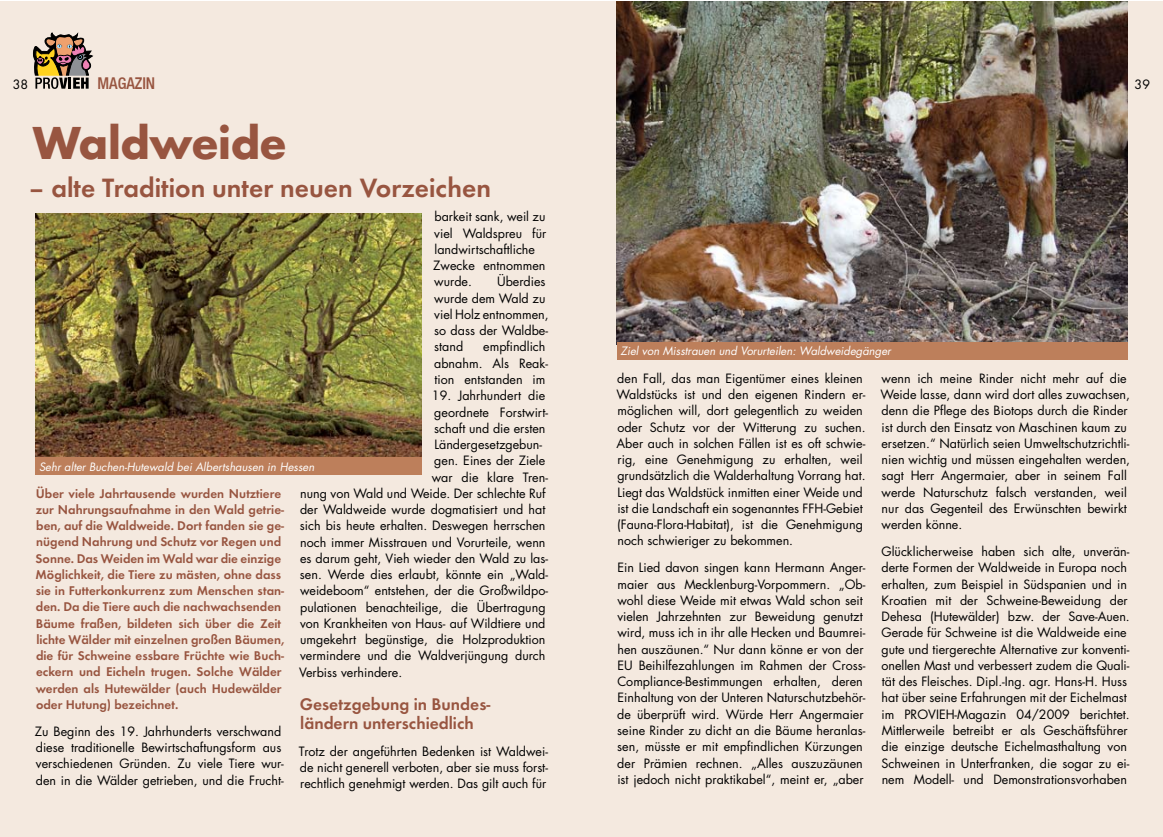
<style>
.page{position:relative;width:1163px;height:837px;background:#fff}
.page>*{position:absolute;margin:0;border:0;box-sizing:border-box;transform-origin:0 0}
.t1{font:700 42.5px "Futura Std";color:#985540}
.t2{font:600 27.5px "Futura T";color:#985540}
.t3{font:600 17.5px/18.8px "Futura T";color:#985540}
.t4{font:500 condensed 16.25px "Helvetica Neue";color:#985540}
.t5{font:600 13.12px/16.2px "Futura T";color:#985540}
.t6{font:12.5px/16.2px "Futura Std";color:#000}
.t7{font:italic 11.25px "Futura Std";color:#fff}
</style>
<div class="page">
<div style="left:0;top:1px;width:1161px;height:835px;background:#f4e9df"></div>
<svg style="left:33px;top:32px;width:60px;height:57px"></svg>
<img style="left:35px;top:213px;width:387px;height:244px">
<div style="left:35px;top:457px;width:387px;height:18px;background:#bd7f5b"></div>
<img style="left:617px;top:1px;width:510px;height:341px">
<div style="left:617px;top:342px;width:510px;height:18px;background:#bd7f5b"></div>
<p class="t6" style="left:13px;top:76px;width:17px">38</p>
<h3 class="t4" style="left:97px;top:77px;width:59px">MAGAZIN</h3>
<p class="t6" style="left:1134px;top:76px;width:17px">39</p>
<h1 class="t1" style="left:33px;top:115px;width:254px">Waldweide</h1>
<h2 class="t2" style="left:29px;top:171px;width:463px">– alte Tradition unter neuen Vorzeichen</h2>
<p class="t6" style="left:433px;top:209px;width:115px">barkeit sank, weil zu viel Waldspreu für landwirtschaftliche<br>Zwecke entnommen wurde.</p>
<p class="t6" style="left:434px;top:274px;width:116px;text-indent:63px">Überdies wurde dem Wald zu viel Holz entnommen, so dass der Waldbe&shy;stand</p>
<p class="t6" style="left:434px;top:339px;width:115px;text-indent:49px">empfindlich abnahm. Als Reak&shy;tion entstanden im</p>
<p class="t6" style="left:432px;top:387px;width:115px">19. Jahrhundert die</p>
<p class="t6" style="left:434px;top:404px;width:115px">geordnete Forstwirt-</p>
<p class="t6" style="left:434px;top:420px;width:113px">schaft und die ersten</p>
<p class="t6" style="left:434px;top:436px;width:109px">Ländergesetzgebun-</p>
<p class="t6" style="left:434px;top:452px;width:112px">gen. Eines der Ziele</p>
<p class="t6" style="left:431px;top:469px;width:118px">war die klare Tren-</p>
<p class="t6" style="left:300px;top:485px;width:247px">nung von Wald und Weide. Der schlechte Ruf</p>
<p class="t6" style="left:300px;top:501px;width:247px">der Waldweide wurde dogmatisiert und hat</p>
<p class="t6" style="left:300px;top:517px;width:247px">sich bis heute erhalten. Deswegen herrschen</p>
<p class="t6" style="left:300px;top:534px;width:247px">noch immer Misstrauen und Vorurteile, wenn</p>
<p class="t6" style="left:300px;top:550px;width:249px">es darum geht, Vieh wieder den Wald zu las-</p>
<p class="t6" style="left:300px;top:566px;width:249px">sen. Werde dies erlaubt, könnte ein „Wald-</p>
<p class="t6" style="left:300px;top:582px;width:249px">weideboom“ entstehen, der die Großwildpo-</p>
<p class="t6" style="left:300px;top:599px;width:247px">pulationen benachteilige, die Übertragung</p>
<p class="t6" style="left:300px;top:615px;width:247px">von Krankheiten von Haus- auf Wildtiere und</p>
<p class="t6" style="left:300px;top:631px;width:247px">umgekehrt begünstige, die Holzproduktion</p>
<p class="t6" style="left:300px;top:647px;width:247px">vermindere und die Waldverjüngung durch</p>
<p class="t6" style="left:299px;top:664px;width:104px">Verbiss verhindere.</p>
<h3 class="t3" style="left:300px;top:694px;width:192px">Gesetzgebung in Bundes&shy;ländern unterschiedlich</h3>
<p class="t6" style="left:299px;top:742px;width:250px;text-align:justify">Trotz der angeführten Bedenken ist Waldwei&shy;de nicht generell verboten, aber sie muss forst&shy;rechtlich genehmigt werden. Das gilt auch für</p>
<p class="t7" style="left:39px;top:459px;width:277px">Sehr alter Buchen-Hutewald bei Albertshausen in Hessen</p>
<p class="t5" style="left:36px;top:484px;width:250px">Über viele Jahrtausende wurden Nutztiere zur Nahrungsaufnahme in den Wald getrie&shy;ben, auf die Waldweide. Dort fanden sie ge&shy;nügend Nahrung und Schutz vor Regen und Sonne. Das Weiden im Wald war die einzige Möglichkeit, die Tiere zu mästen, ohne dass sie in Futterkonkurrenz zum Menschen stan&shy;den. Da die Tiere auch die nachwachsenden Bäume fraßen, bildeten sich über die Zeit lichte Wälder mit einzelnen großen Bäumen, die für Schweine essbare Früchte wie Buch&shy;eckern und Eicheln trugen. Solche Wälder werden als Hutewälder (auch Hudewälder oder Hutung) bezeichnet.</p>
<p class="t6" style="left:35px;top:723px;width:250px">Zu Beginn des 19. Jahrhunderts verschwand diese traditionelle Bewirtschaftungsform aus verschiedenen Gründen. Zu viele Tiere wur&shy;den in die Wälder getrieben, und die Frucht-</p>
<p class="t7" style="left:620px;top:344px;width:272px">Ziel von Misstrauen und Vorurteilen: Waldweidegänger</p>
<p class="t6" style="left:616px;top:370px;width:250px">den Fall, das man Eigentümer eines kleinen Waldstücks ist und den eigenen Rindern er&shy;möglichen will, dort gelegentlich zu weiden oder Schutz vor der Witterung zu suchen.<br>Aber auch in solchen Fällen ist es oft schwie&shy;rig, eine Genehmigung zu erhalten, weil grundsätzlich die Walderhaltung Vorrang hat.<br>Liegt das Waldstück inmitten einer Weide und ist die Landschaft ein sogenanntes FFH-Gebiet (Fauna-Flora-Habitat), ist die Genehmigung noch schwieriger zu bekommen.</p>
<p class="t6" style="left:617px;top:559px;width:249px">Ein Lied davon singen kann Hermann Anger&shy;maier aus Mecklenburg-Vorpommern. „Ob&shy;wohl diese Weide mit etwas Wald schon seit vielen Jahrzehnten zur Beweidung genutzt wird, muss ich in ihr alle Hecken und Baumrei&shy;hen auszäunen.“ Nur dann könne er von der EU Beihilfezahlungen im Rahmen der Cross-Compliance-Bestimmungen erhalten, deren Einhaltung von der Unteren Naturschutzbehör&shy;de überprüft wird. Würde Herr Angermaier seine Rinder zu dicht an die Bäume heranlas&shy;sen, müsste er mit empfindlichen Kürzungen der Prämien rechnen. „Alles auszuzäunen ist jedoch nicht praktikabel“, meint er, „aber</p>
<p class="t6" style="left:880px;top:370px;width:251px">wenn ich meine Rinder nicht mehr auf die Weide lasse, dann wird dort alles zuwachsen, denn die Pflege des Biotops durch die Rinder ist durch den Einsatz von Maschinen kaum zu ersetzen.“ Natürlich seien Umweltschutzrichtli&shy;nien wichtig und müssen eingehalten werden, sagt Herr Angermaier, aber in seinem Fall werde Naturschutz falsch verstanden, weil nur das Gegenteil des Erwünschten bewirkt werden könne.</p>
<p class="t6" style="left:881px;top:543px;width:250px">Glücklicherweise haben sich alte, unverän&shy;derte Formen der Waldweide in Europa noch erhalten, zum Beispiel in Südspanien und in Kroatien mit der Schweine-Beweidung der Dehesa (Hutewälder) bzw. der Save-Auen.<br>Gerade für Schweine ist die Waldweide eine gute und tiergerechte Alternative zur konventi&shy;onellen Mast und verbessert zudem die Quali&shy;tät des Fleisches. Dipl.-Ing. agr. Hans-H. Huss hat über seine Erfahrungen mit der Eichelmast im PROVIEH-Magazin 04/2009 berichtet.<br>Mittlerweile betreibt er als Geschäftsführer die einzige deutsche Eichelmasthaltung von Schweinen in Unterfranken, die sogar zu ei&shy;nem Modell- und Demonstrationsvorhaben</p>
</div>
